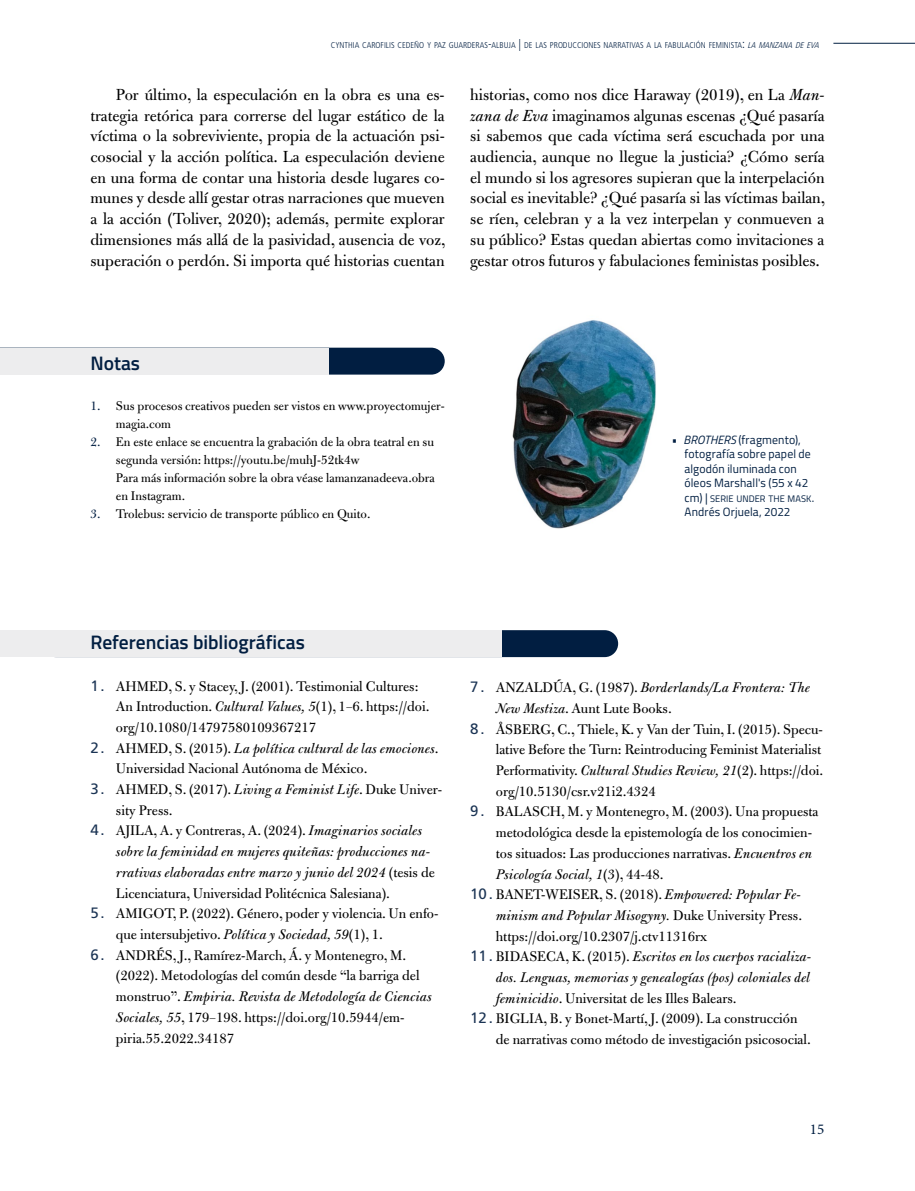
<style>
.page{position:relative;width:915px;height:1191px;background:#fff}
.page>*{position:absolute;margin:0;border:0;box-sizing:border-box;transform-origin:0 0}
.t1{font:600 19.5px "Titillium Web";color:#011e41}
.t2{font:17.25px/20.7px "Bulmer MT Std";color:#000;text-align:justify}
.t3{font:15px/20.7px "Bulmer MT Std";color:#000}
.t4{font:italic 15px/20.7px "Bulmer MT Std";color:#000}
.t5{font:15px "Minion Pro";color:#011e41}
.t6{font:13.5px/18px "Bulmer MT Std";color:#000}
.t7{font:12px/14.4px "Titillium Web";letter-spacing:.01em;color:#011e41}
.t8{font:9.45px "Titillium Web";letter-spacing:.005em;color:#011e41}
.t9{font:300 condensed 8.4px "Frutiger LT Std";color:#011e41}
.s1{font-size:12px}
.s2{font-style:italic}
.s3{color:#011e41}
.s4{font-family:"Frutiger LT Std";color:#1b3454}
.s5{font-family:"Frutiger LT Std";font-style:normal;color:#1b3454}
.s6{font-style:normal}
</style>
<div class="page">
<hr style="left:833px;top:43px;width:81px;height:1px;background:#011e41">
<div style="left:328px;top:348px;width:116px;height:26px;background:#011e41"></div>
<div style="left:0;top:348px;width:328px;height:26px;background:#ededee"></div>
<div style="left:42px;top:630px;width:576px;height:27px;background:#011e41;border-radius:13px"></div>
<div style="left:0;top:630px;width:502px;height:27px;background:#ededee"></div>
<img style="left:512px;top:320px;width:144px;height:209px">
<p class="t9" style="left:331px;top:40px;width:492px">CYNTHIA CAROFILIS CEDEÑO Y PAZ GUARDERAS<span class="s1">-</span>ALBUJA <span class="s1">|</span> DE LAS PRODUCCIONES NARRATIVAS A LA FABULACIÓN FEMINISTA<span class="s1">:</span> <span class="s2">LAMANZANADEEVA</span></p>
<p class="t2" style="left:90px;top:84px;width:356px;text-indent:26px">Por último, la especulación en la obra es una es&shy;trategia retórica para correrse del lugar estático de la víctima o la sobreviviente, propia de la actuación psi&shy;cosocial y la acción política. La especulación deviene en una forma de contar una historia desde lugares co&shy;munes y desde allí gestar otras narraciones que mueven a la acción (Toliver, 2020); además, permite explorar dimensiones más allá de la pasividad, ausencia de voz, superación o perdón. Si importa qué historias cuentan</p>
<p class="t2" style="left:470px;top:84px;width:356px">historias, como nos dice Haraway (2019), en La <span class="s2">Man&shy;zana de Eva</span> imaginamos algunas escenas ¿Qué pasaría si sabemos que cada víctima será escuchada por una audiencia, aunque no llegue la justicia? ¿Cómo sería el mundo si los agresores supieran que la interpelación social es inevitable? ¿Qué pasaría si las víctimas bailan, se ríen, celebran y a la vez interpelan y conmueven a su público? Estas quedan abiertas como invitaciones a gestar otros futuros y fabulaciones feministas posibles.</p>
<h1 class="t1" style="left:90px;top:348px;width:51px">Notas</h1>
<p class="t6" style="left:116px;top:396px;width:330px;text-indent:-26px"><span class="s3">1.</span> Sus procesos creativos pueden ser vistos en www.proyectomujer&shy;magia.com</p>
<p class="t6" style="left:116px;top:432px;width:320px;text-indent:-26px"><span class="s3">2.</span> En este enlace se encuentra la grabación de la obra teatral en su segunda versión: https://youtu.be/muhJ-52tk4w<br>Para más información sobre la obra véase lamanzanadeeva.obra en Instagram.</p>
<p class="t6" style="left:90px;top:504px;width:281px"><span class="s3">3.</span> Trolebus: servicio de transporte público en Quito.</p>
<p class="t7" style="left:684px;top:432px;width:128px;text-indent:-13px">• <span class="s2">BROTHERS</span> (fragmento), fotografía sobre papel de algodón iluminada con óleos Marshall's (55 x 42</p>
<p class="t8" style="left:684px;top:491px;width:131px"><span class="s1">cm) |</span> SERIE UNDER THE MASK<span class="s1">.</span></p>
<p class="t7" style="left:684px;top:504px;width:108px">Andrés Orjuela, 2022</p>
<h1 class="t1" style="left:90px;top:627px;width:216px">Referencias bibliográficas</h1>
<p class="t3" style="left:116px;top:675px;width:315px;text-indent:-26px"><span class="s4">1.</span> AHMED, S. y Stacey, J. (2001). Testimonial Cultures:<br>An Introduction. <span class="s2">Cultural Values, 5</span>(1), 1–6. https://doi. org/10.1080/14797580109367217</p>
<p class="t3" style="left:116px;top:738px;width:324px;text-indent:-26px"><span class="s4">2.</span> AHMED, S. (2015). <span class="s2">La política cultural de las emociones</span>.<br>Universidad Nacional Autónoma de México.</p>
<p class="t3" style="left:116px;top:779px;width:327px;text-indent:-26px"><span class="s4">3.</span> AHMED, S. (2017). <span class="s2">Living a Feminist Life</span>. Duke Univer&shy;sity Press.</p>
<p class="t4" style="left:116px;top:820px;width:320px;text-indent:-26px"><span class="s5">4.</span> <span class="s6">AJILA, A. y Contreras, A. (2024).</span> Imaginarios sociales sobre la feminidad en mujeres quiteñas: producciones na&shy;rrativas elaboradas entre marzo y junio del 2024 <span class="s6">(tesis de Licenciatura, Universidad Politécnica Salesiana).</span></p>
<p class="t3" style="left:116px;top:903px;width:324px;text-indent:-26px"><span class="s4">5.</span> AMIGOT, P. (2022). Género, poder y violencia. Un enfo&shy;que intersubjetivo. <span class="s2">Política y Sociedad, 59</span>(1), 1.</p>
<p class="t3" style="left:116px;top:945px;width:317px;text-indent:-26px"><span class="s4">6.</span> ANDRÉS, J., Ramírez-March, Á. y Montenegro, M. (2022). Metodologías del común desde “la barriga del monstruo”. <span class="s2">Empiria. Revista de Metodología de Ciencias Sociales, 55</span>, 179–198. https://doi.org/10.5944/em&shy;piria.55.2022.34187</p>
<p class="t4" style="left:495px;top:677px;width:315px;text-indent:-26px"><span class="s5">7.</span> <span class="s6">ANZALDÚA, G. (1987).</span> Borderlands/La Frontera: The<br>New Mestiza<span class="s6">. Aunt Lute Books.</span></p>
<p class="t3" style="left:495px;top:719px;width:329px;text-indent:-26px"><span class="s4">8.</span> ÅSBERG, C., Thiele, K. y Van der Tuin, I. (2015). Specu&shy;lative Before the Turn: Reintroducing Feminist Materialist Performativity. <span class="s2">Cultural Studies Review, 21</span>(2). https://doi. org/10.5130/csr.v21i2.4324</p>
<p class="t3" style="left:495px;top:801px;width:324px;text-indent:-26px"><span class="s4">9.</span> BALASCH, M. y Montenegro, M. (2003). Una propuesta metodológica desde la epistemología de los conocimien&shy;tos situados: Las producciones narrativas. <span class="s2">Encuentros en Psicología Social, 1</span>(3), 44-48.</p>
<p class="t3" style="left:495px;top:884px;width:308px;text-align:justify;text-indent:-26px"><span class="s4">10.</span> BANET-WEISER, S. (2018). <span class="s2">Empowered: Popular Fe&shy;minism and Popular Misogyny.</span> Duke University Press. https://doi.org/10.2307/j.ctv11316rx</p>
<p class="t4" style="left:495px;top:946px;width:316px;text-align:justify;text-indent:-26px"><span class="s5">11.</span> <span class="s6">BIDASECA, K. (2015).</span> Escritos en los cuerpos racializa&shy;dos. Lenguas, memorias y genealogías (pos) coloniales del feminicidio<span class="s6">. Universitat de les Illes Balears.</span></p>
<p class="t3" style="left:495px;top:1008px;width:316px;text-indent:-26px"><span class="s4">12.</span> BIGLIA, B. y Bonet-Martí, J. (2009). La construcción de narrativas como método de investigación psicosocial.</p>
<p class="t5" style="left:809px;top:1119px;width:16px">15</p>
</div>
